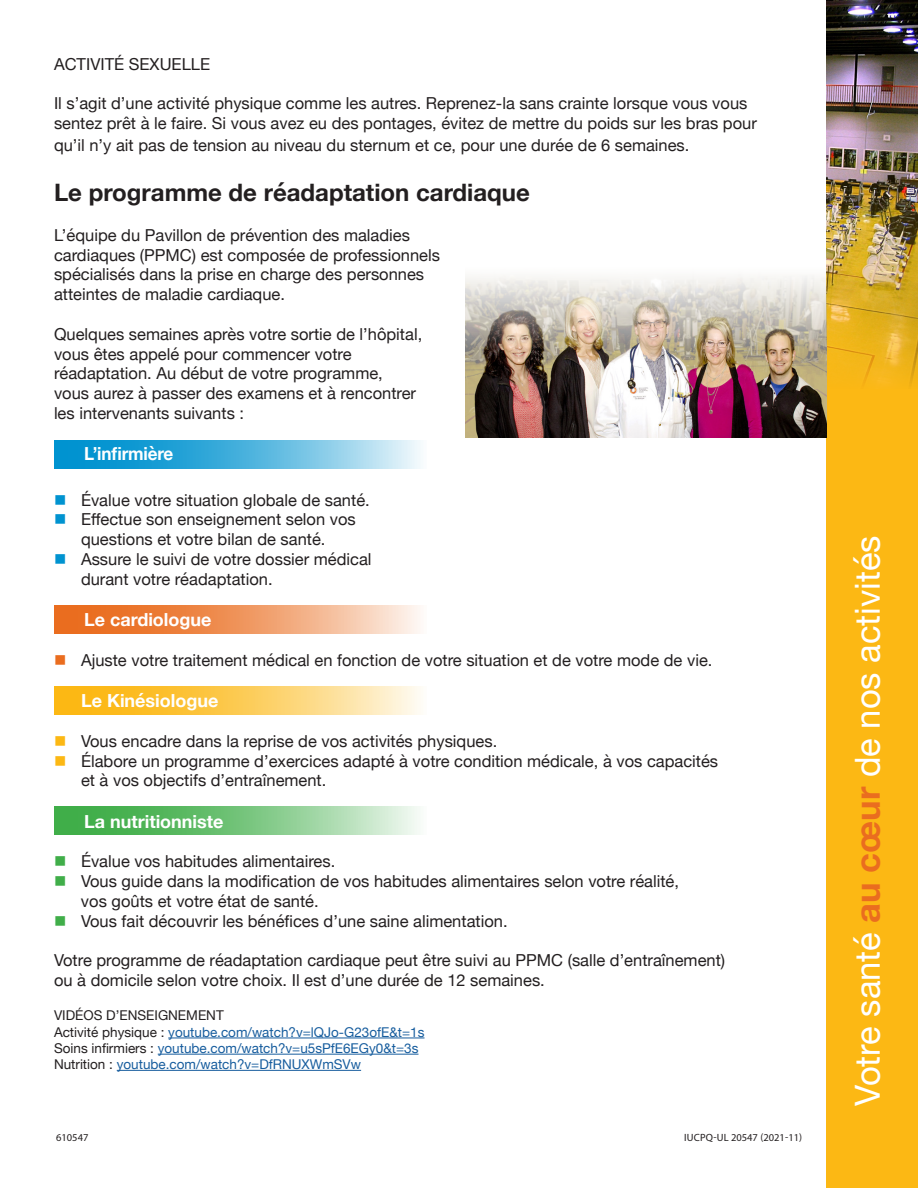
<style>
.page{position:relative;width:918px;height:1188px;background:#fff}
.page>*{position:absolute;margin:0;border:0;box-sizing:border-box;transform-origin:0 0}
.t1{font:34.5px "Helvetica Neue";color:#fff}
.t2{font:700 24px "Helvetica Neue";color:#231f20}
.t3{font:700 18px "Helvetica Neue";color:#fff}
.t4{font:700 18px "Helvetica Neue";color:#fff;scale:.95 1}
.t5{font:16.5px/19.8px "Helvetica Neue";color:#231f20}
.t6{font:13.5px/16.2px "Helvetica Neue";color:#175d9e}
.t7{font:10.5px "Myriad Pro";color:#231f20}
.s1{color:#0093d0}
.s2{color:#ea6d1f}
.s3{color:#fcb814}
.s4{color:#40ae49}
.s5{color:#231f20}
.s6{font-weight:700;color:#ea6d1f}
</style>
<div class="page">
<svg style="left:54px;top:441px;width:367px;height:28px;background:#55b6df"></svg>
<svg style="left:54px;top:606px;width:366px;height:28px;background:#f09d69"></svg>
<svg style="left:54px;top:807px;width:364px;height:28px;background:#7ec884"></svg>
<svg style="left:54px;top:687px;width:367px;height:28px;background:#fccf62"></svg>
<div style="left:827px;top:5px;width:91px;height:1183px;background:#fcb814"></div>
<img style="left:827px;top:0;width:91px;height:386px">
<img style="left:466px;top:266px;width:361px;height:172px">
<hr style="left:168px;top:1038px;width:257px;height:1px;background:#175d9e">
<hr style="left:158px;top:1054px;width:261px;height:1px;background:#175d9e">
<hr style="left:117px;top:1070px;width:244px;height:1px;background:#175d9e">
<p class="t5" style="left:54px;top:55px;width:158px">ACTIVITÉ SEXUELLE</p>
<p class="t5" style="left:54px;top:94px;width:704px">Il s’agit d’une activité physique comme les autres. Reprenez-la sans crainte lorsque vous vous sentez prêt à le faire. Si vous avez eu des pontages, évitez de mettre du poids sur les bras pour</p>
<p class="t5" style="left:54px;top:136px;width:637px">qu’il n’y ait pas de tension au niveau du sternum et ce, pour une durée de 6 semaines.</p>
<h2 class="t2" style="left:54px;top:174px;width:477px">Le programme de réadaptation cardiaque</h2>
<p class="t5" style="left:54px;top:226px;width:387px">L’équipe du Pavillon de prévention des maladies cardiaques (PPMC) est composée de professionnels spécialisés dans la prise en charge des personnes atteintes de maladie cardiaque.</p>
<p class="t5" style="left:54px;top:325px;width:370px">Quelques semaines après votre sortie de l’hôpital, vous êtes appelé pour commencer votre réadaptation. Au début de votre programme,<br>vous aurez à passer des examens et à rencontrer les intervenants suivants :</p>
<p class="t4" style="left:84px;top:440px;width:96px">L’infirmière</p>
<p class="t5" style="left:54px;top:491px;width:317px"><span class="s1">■</span> Évalue votre situation globale de santé.</p>
<p class="t5" style="left:54px;top:511px;width:303px;text-align:center"><span class="s1">■</span> Effectue son enseignement selon vos questions et votre bilan de santé.</p>
<p class="t5" style="left:81px;top:550px;width:292px;text-indent:-27px"><span class="s1">■</span> Assure le suivi de votre dossier médical durant votre réadaptation.</p>
<p class="t3" style="left:84px;top:606px;width:129px">Le cardiologue</p>
<p class="t5" style="left:54px;top:651px;width:660px"><span class="s2">■</span> Ajuste votre traitement médical en fonction de votre situation et de votre mode de vie.</p>
<p class="t3" style="left:81px;top:687px;width:139px">Le Kinésiologue</p>
<p class="t5" style="left:54px;top:732px;width:445px"><span class="s3">■</span> Vous encadre dans la reprise de vos activités physiques.</p>
<p class="t5" style="left:81px;top:752px;width:639px;text-indent:-27px"><span class="s3">■</span> Élabore un programme d’exercices adapté à votre condition médicale, à vos capacités et à vos objectifs d’entraînement.</p>
<p class="t3" style="left:84px;top:807px;width:141px">La nutritionniste</p>
<p class="t5" style="left:54px;top:853px;width:283px"><span class="s4">■</span> Évalue vos habitudes alimentaires.</p>
<p class="t5" style="left:81px;top:872px;width:600px;text-indent:-27px"><span class="s4">■</span> Vous guide dans la modification de vos habitudes alimentaires selon votre réalité, vos goûts et votre état de santé.</p>
<p class="t5" style="left:54px;top:912px;width:455px"><span class="s4">■</span> Vous fait découvrir les bénéfices d’une saine alimentation.</p>
<p class="t5" style="left:54px;top:952px;width:673px">Votre programme de réadaptation cardiaque peut être suivi au PPMC (salle d’entraînement) ou à domicile selon votre choix. Il est d’une durée de 12 semaines.</p>
<p class="t6" style="left:54px;top:1008px;width:372px"><span class="s5">VIDÉOS D’ENSEIGNEMENT<br>Activité physique :</span> youtube.com/watch?v=lQJo-G23ofE&amp;t=1s <span class="s5">Soins infirmiers :</span> youtube.com/watch?v=u5sPfE6EGy0&amp;t=3s <span class="s5">Nutrition :</span> youtube.com/watch?v=DfRNUXWmSVw</p>
<p class="t7" style="left:56px;top:1131px;width:34px">610547</p>
<p class="t7" style="left:684px;top:1131px;width:120px">IUCPQ-UL 20547 (2021-11)</p>
<h1 class="t1" style="left:843px;top:1106px;width:572px;rotate:-90deg">Votre santé <span class="s6">au cœur</span> de nos activités</h1>
</div>
